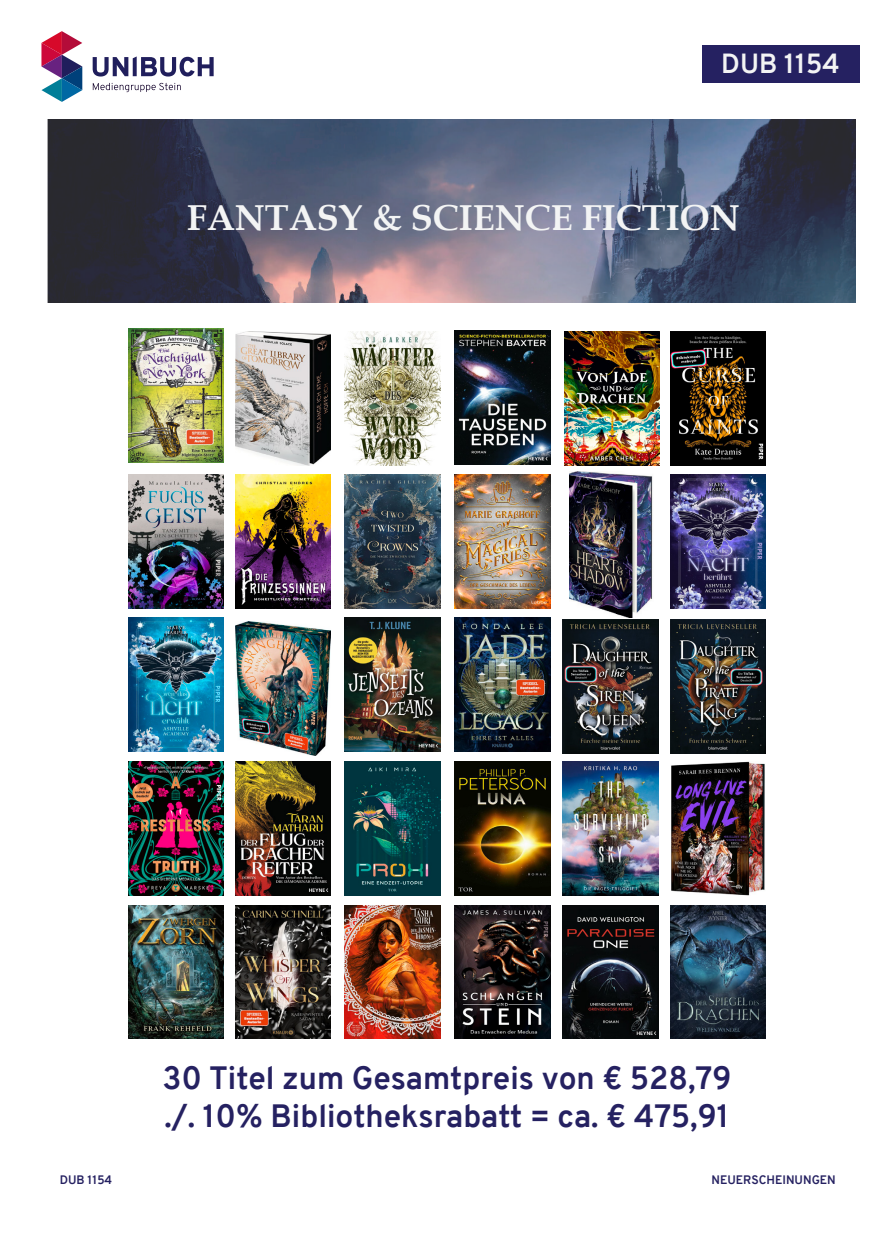
<style>
.page{position:relative;width:894px;height:1234px;background:#fff}
.page>*{position:absolute;margin:0;border:0;box-sizing:border-box;transform-origin:0 0}
.t1{font:700 36px "Book Antiqua";color:#f3f4f4}
.t2{font:700 31.5px/37.8px "Overpass";color:#252161}
.t3{font:700 27px "Overpass";color:#f3f4f4}
.t4{font:700 12px "Overpass";color:#252161}
</style>
<div class="page">
<svg style="left:93px;top:56px;width:121px;height:20px"></svg>
<svg style="left:93px;top:83px;width:88px;height:9px"></svg>
<svg style="left:41px;top:31px;width:41px;height:71px"></svg>
<div style="left:702px;top:45px;width:157px;height:38px;background:#252161"></div>
<img style="left:47px;top:119px;width:809px;height:183px">
<img style="left:670px;top:331px;width:96px;height:134px">
<img style="left:455px;top:330px;width:95px;height:134px">
<img style="left:235px;top:331px;width:96px;height:134px">
<img style="left:128px;top:329px;width:96px;height:133px">
<img style="left:564px;top:331px;width:96px;height:134px">
<img style="left:344px;top:331px;width:96px;height:134px">
<img style="left:128px;top:475px;width:96px;height:133px">
<img style="left:570px;top:472px;width:83px;height:145px">
<img style="left:455px;top:475px;width:95px;height:133px">
<img style="left:344px;top:475px;width:96px;height:133px">
<img style="left:670px;top:475px;width:96px;height:133px">
<img style="left:235px;top:475px;width:96px;height:133px">
<img style="left:670px;top:619px;width:96px;height:134px">
<img style="left:562px;top:619px;width:96px;height:134px">
<img style="left:455px;top:617px;width:95px;height:134px">
<img style="left:344px;top:617px;width:96px;height:134px">
<img style="left:235px;top:621px;width:96px;height:134px">
<img style="left:128px;top:617px;width:96px;height:134px">
<img style="left:671px;top:761px;width:94px;height:134px">
<img style="left:455px;top:761px;width:95px;height:134px">
<img style="left:344px;top:761px;width:96px;height:134px">
<img style="left:562px;top:761px;width:96px;height:134px">
<img style="left:128px;top:761px;width:96px;height:134px">
<img style="left:235px;top:761px;width:96px;height:134px">
<img style="left:344px;top:905px;width:96px;height:133px">
<img style="left:670px;top:905px;width:96px;height:133px">
<img style="left:562px;top:905px;width:96px;height:133px">
<img style="left:455px;top:905px;width:95px;height:133px">
<img style="left:235px;top:905px;width:96px;height:133px">
<img style="left:128px;top:905px;width:96px;height:133px">
<p class="t3" style="left:721px;top:44px;width:120px">DUB 1154</p>
<p class="t1" style="left:187px;top:193px;width:554px">FANTASY &amp; SCIENCE FICTION</p>
<p class="t2" style="left:162px;top:1058px;width:571px">30 Titel zum Gesamtpreis von € 528,79 ./. 10% Bibliotheksrabatt = ca. € 475,91</p>
<p class="t4" style="left:60px;top:1170px;width:54px">DUB 1154</p>
<p class="t4" style="left:712px;top:1170px;width:126px">NEUERSCHEINUNGEN</p>
</div>
